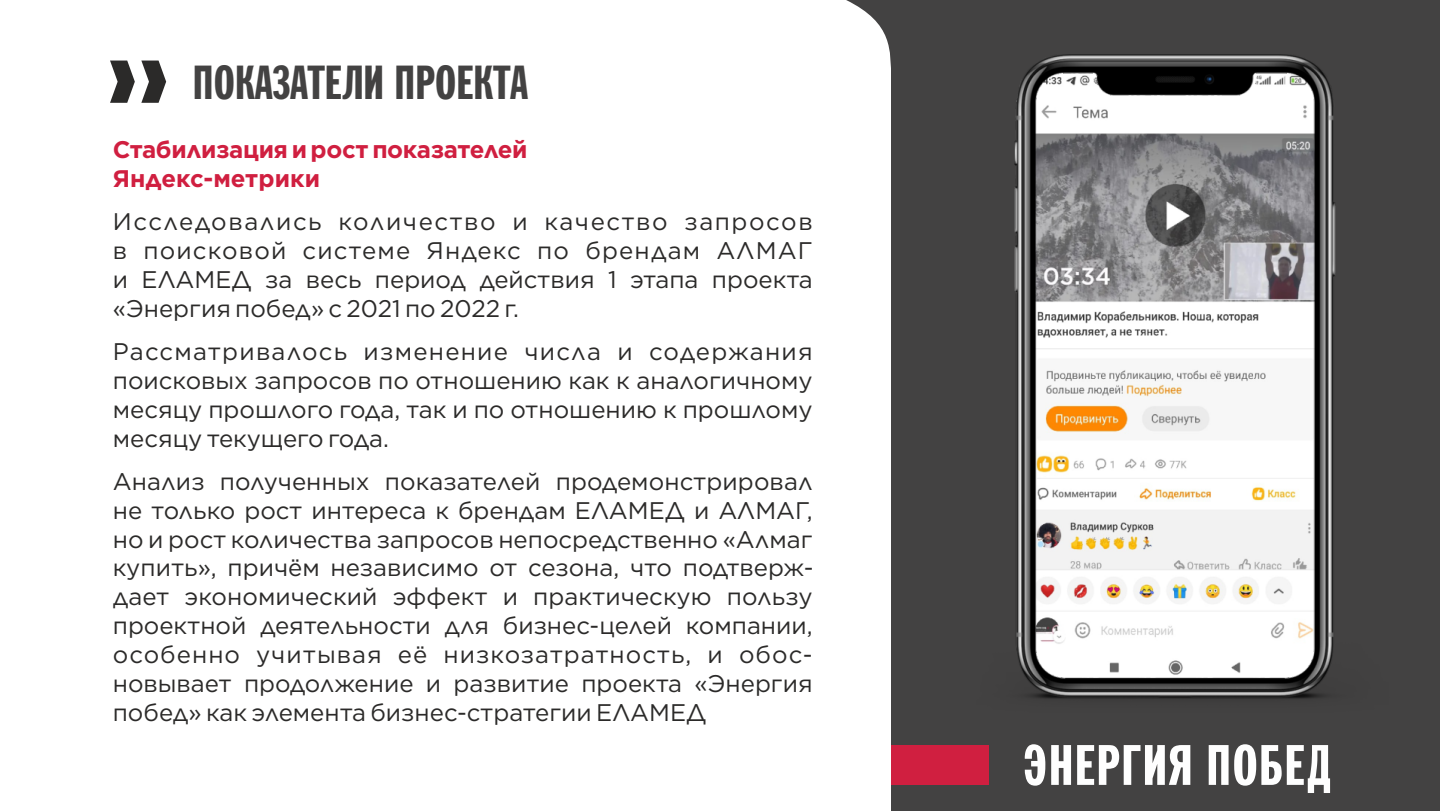
<style>
.page{position:relative;width:1440px;height:811px;background:#fff}
.page>*{position:absolute;margin:0;border:0;box-sizing:border-box;transform-origin:0 0}
.t1{font:59.7px "Franklin Extra Cond.Gothic CYR";letter-spacing:.025em;color:#fefefe}
.t2{font:50px "Franklin Extra Cond.Gothic CYR";color:#434242}
.t3{font:24px/28.8px "Gotham";color:#2b2a29;text-align:justify}
.t4{font:700 24px/28.8px "Gotham";letter-spacing:-.015em;color:#d01f40}
</style>
<div class="page">
<svg style="left:846px;top:0;width:45px;height:68px"></svg>
<svg style="left:110px;top:60px;width:25px;height:43px"></svg>
<svg style="left:141px;top:60px;width:25px;height:43px"></svg>
<div style="left:891px;top:0;width:549px;height:810px;background:#434242"></div>
<div style="left:891px;top:744px;width:97px;height:40px;background:#d01f40"></div>
<img style="left:1014px;top:55px;width:322px;height:644px">
<h2 class="t2" style="left:192px;top:65px;width:337px">ПОКАЗАТЕЛИ ПРОЕКТА</h2>
<p class="t4" style="left:113px;top:137px;width:416px">Стабилизация и рост показателей<br>Яндекс-метрики</p>
<p class="t3" style="left:113px;top:209px;width:701px">Исследовались количество и качество запросов в поисковой системе Яндекс по брендам АЛМАГ и ЕЛАМЕД за весь период действия 1 этапа проекта «Энергия побед» с 2021 по 2022 г.</p>
<p class="t3" style="left:113px;top:338px;width:701px">Рассматривалось изменение числа и содержания поисковых запросов по отношению как к аналогичному месяцу прошлого года, так и по отношению к прошлому месяцу текущего года.</p>
<p class="t3" style="left:113px;top:468px;width:702px">Анализ полученных показателей продемонстрировал не только рост интереса к брендам ЕЛАМЕД и АЛМАГ, но и рост количества запросов непосредственно «Алмаг купить», причём независимо от сезона, что подтверж&shy;дает экономический эффект и практическую пользу проектной деятельности для бизнес-целей компании, особенно учитывая её низкозатратность, и обос&shy;новывает продолжение и развитие проекта «Энергия побед» как элемента бизнес-стратегии ЕЛАМЕД</p>
<h1 class="t1" style="left:1023px;top:743px;width:310px">ЭНЕРГИЯ ПОБЕД</h1>
</div>
